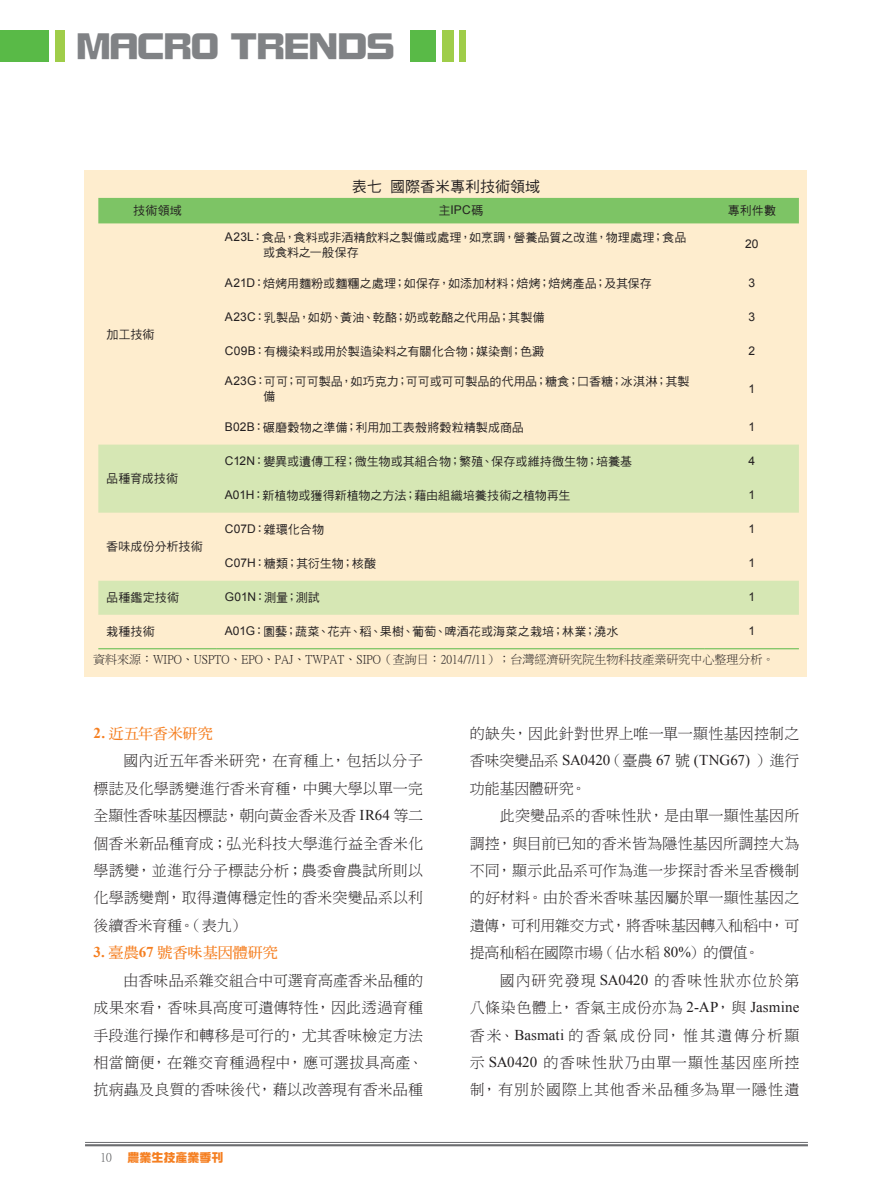
<style>
.page{position:relative;width:893px;height:1191px;background:#fff}
.page>*{position:absolute;margin:0;border:0;box-sizing:border-box;transform-origin:0 0}
.t1{font:36px "DF Zong Yi W9 WINP BF";color:#808285}
.t2{font:15px/27.5px "DF Ming W3 WIN BF";letter-spacing:.015em;color:#231f20;text-align:justify}
.t3{font:15px "DF Ming W3 WIN BF";letter-spacing:-.01em;color:#231f20}
.t4{font:15px "Times New Roman";letter-spacing:-.015em;color:#231f20}
.t5{font:15px "DF Ming W3 WIN BF";letter-spacing:.035em;color:#231f20}
.t6{font:15px "DF Ming W3 WIN BF";letter-spacing:.125em;color:#231f20}
.t7{font:15px "DF Ming W7 WIN BF";color:#f57f21}
.t8{font:15px "DF Ming W3 WIN BF";letter-spacing:-.02em;color:#231f20}
.t9{font:15px "DF Ming W3 WIN BF";letter-spacing:.075em;color:#231f20}
.t10{font:15px "DF Ming W3 WIN BF";letter-spacing:.085em;color:#231f20}
.t11{font:15px "DF Ming W3 WIN BF";letter-spacing:.065em;color:#231f20}
.t12{font:15px "DF Hei W5 WIN BF";color:#231f20}
.t13{font:12px/15px "DF Hei W5 WINP BF";letter-spacing:.005em;color:#231f20}
.t14{font:12px "P Ming Li U";color:#231f20}
.t15{font:12px "Arial";color:#231f20}
.t16{font:12px "DF Zong Yi W9 WINP BF";color:#f57f21}
.t17{font:12px "P Ming Li U";color:#57585a}
.s1{font-family:"DF Hei W5 WINP BF"}
.s2{font-family:"Arial"}
.s3{font-family:"Times New Roman";font-weight:700}
.s4{font-family:"Times New Roman"}
.s5{font-family:"DF Ming W3 WIN BF"}
</style>
<div class="page">
<hr style="left:85px;top:1142px;width:723px;height:1px;background:#6c6d70">
<hr style="left:85px;top:1144px;width:723px;height:2px;background:#6c6d70">
<div style="left:410px;top:30px;width:26px;height:32px;background:#59ba47"></div>
<div style="left:442px;top:30px;width:12px;height:32px;background:#9fcd49"></div>
<div style="left:459px;top:30px;width:7px;height:32px;background:#9fcd49"></div>
<div style="left:55px;top:30px;width:9px;height:32px;background:#9fcd49"></div>
<div style="left:0;top:30px;width:48px;height:32px;background:#59ba47"></div>
<div style="left:85px;top:170px;width:722px;height:506px;background:#feedce"></div>
<div style="left:98px;top:198px;width:701px;height:25px;background:#7dc465"></div>
<svg style="left:98px;top:444px;width:701px;height:171px;fill:#d6e7b4"></svg>
<hr style="left:98px;top:648px;width:119px;height:1px;background:#59ba47">
<hr style="left:217px;top:648px;width:488px;height:1px;background:#59ba47">
<hr style="left:705px;top:648px;width:94px;height:1px;background:#59ba47">
<h1 class="t1" style="left:77px;top:28px;width:319px">MACRO TRENDS</h1>
<p class="t12" style="left:352px;top:179px;width:190px">表七國際香米專利技術領域</p>
<p class="t13" style="left:133px;top:203px;width:50px">技術領域</p>
<p class="t15" style="left:439px;top:202px;width:46px"><span class="s1">主</span>IPC<span class="s1">碼</span></p>
<p class="t13" style="left:728px;top:203px;width:50px">專利件數</p>
<p class="t13" style="left:106px;top:326px;width:50px">加工技術</p>
<p class="t13" style="left:106px;top:471px;width:73px">品種育成技術</p>
<p class="t13" style="left:106px;top:539px;width:98px">香味成份分析技術</p>
<p class="t13" style="left:263px;top:230px;width:425px;text-indent:-38px"><span class="s2">A23L</span>：食品，食料或非酒精飲料之製備或處理，如烹調，營養品質之改進，物理處理；食品或食料之一般保存</p>
<p class="t15" style="left:745px;top:236px;width:15px">20</p>
<p class="t13" style="left:225px;top:275px;width:428px"><span class="s2">A21D</span>：焙烤用麵粉或麵糰之處理；如保存，如添加材料；焙烤；焙烤產品；及其保存</p>
<p class="t15" style="left:748px;top:274px;width:8px">3</p>
<p class="t13" style="left:225px;top:309px;width:321px"><span class="s2">A23C</span>：乳製品，如奶、黃油、乾酪；奶或乾酪之代用品；其製備</p>
<p class="t15" style="left:748px;top:308px;width:8px">3</p>
<p class="t13" style="left:225px;top:343px;width:321px"><span class="s2">C09B</span>：有機染料或用於製造染料之有關化合物；媒染劑；色澱</p>
<p class="t15" style="left:748px;top:342px;width:8px">2</p>
<p class="t13" style="left:263px;top:374px;width:428px;text-indent:-38px"><span class="s2">A23G</span>：可可；可可製品，如巧克力；可可或可可製品的代用品；糖食；口香糖；冰淇淋；其製備</p>
<p class="t15" style="left:748px;top:381px;width:8px">1</p>
<p class="t13" style="left:225px;top:420px;width:301px"><span class="s2">B02B</span>：碾磨穀物之準備；利用加工表殼將穀粒精製成商品</p>
<p class="t15" style="left:748px;top:419px;width:8px">1</p>
<p class="t13" style="left:225px;top:454px;width:409px"><span class="s2">C12N</span>：變異或遺傳工程；微生物或其組合物；繁殖、保存或維持微生物；培養基</p>
<p class="t15" style="left:748px;top:453px;width:8px">4</p>
<p class="t13" style="left:225px;top:488px;width:347px"><span class="s2">A01H</span>：新植物或獲得新植物之方法；藉由組織培養技術之植物再生</p>
<p class="t15" style="left:748px;top:487px;width:8px">1</p>
<p class="t13" style="left:225px;top:522px;width:101px"><span class="s2">C07D</span>：雜環化合物</p>
<p class="t15" style="left:748px;top:521px;width:8px">1</p>
<p class="t13" style="left:225px;top:556px;width:153px"><span class="s2">C07H</span>：糖類；其衍生物；核酸</p>
<p class="t15" style="left:748px;top:555px;width:8px">1</p>
<p class="t13" style="left:106px;top:590px;width:74px">品種鑑定技術</p>
<p class="t13" style="left:225px;top:590px;width:97px"><span class="s2">G01N</span>：測量；測試</p>
<p class="t15" style="left:748px;top:589px;width:8px">1</p>
<p class="t13" style="left:106px;top:624px;width:50px">栽種技術</p>
<p class="t13" style="left:225px;top:624px;width:395px"><span class="s2">A01G</span>：園藝；蔬菜、花卉、稻、果樹、葡萄、啤酒花或海菜之栽培；林業；澆水</p>
<p class="t15" style="left:748px;top:623px;width:8px">1</p>
<p class="t14" style="left:93px;top:653px;width:683px">資料來源：WIPO、USPTO、EPO、PAJ、TWPAT、SIPO（查詢日：2014/7/11）；台灣經濟研究院生物科技產業研究中心整理分析。</p>
<p class="t7" style="left:94px;top:726px;width:121px"><span class="s3">2.</span> 近五年香米研究</p>
<p class="t2" style="left:93px;top:747px;width:331px;text-indent:30px">國內近五年香米研究，在育種上，包括以分子標誌及化學誘變進行香米育種，中興大學以單一完全顯性香味基因標誌，朝向黃金香米及香 <span class="s4">IR64</span> 等二個香米新品種育成；弘光科技大學進行益全香米化學誘變，並進行分子標誌分析；農委會農試所則以化學誘變劑，取得遺傳穩定性的香米突變品系以利後續香米育種。（表九）</p>
<p class="t7" style="left:94px;top:945px;width:186px"><span class="s3">3.</span> 臺農<span class="s3">67</span> 號香味基因體研究</p>
<p class="t2" style="left:94px;top:966px;width:331px;text-indent:30px">由香味品系雜交組合中可選育高產香米品種的成果來看，香味具高度可遺傳特性，因此透過育種手段進行操作和轉移是可行的，尤其香味檢定方法相當簡便，在雜交育種過程中，應可選拔具高產、抗病蟲及良質的香味後代，藉以改善現有香米品種</p>
<p class="t17" style="left:100px;top:1151px;width:13px">10</p>
<p class="t16" style="left:128px;top:1151px;width:97px">農業生技產業季刊</p>
<p class="t2" style="left:470px;top:719px;width:331px">的缺失，因此針對世界上唯一單一顯性基因控制之</p>
<p class="t4" style="left:470px;top:750px;width:331px"><span class="s5">香味突變品系</span> SA0420<span class="s5">（臺農</span> 67 <span class="s5">號</span> (TNG67) <span class="s5">）進行</span></p>
<p class="t3" style="left:470px;top:780px;width:118px">功能基因體研究。</p>
<p class="t2" style="left:500px;top:802px;width:301px">此突變品系的香味性狀，是由單一顯性基因所</p>
<p class="t2" style="left:470px;top:829px;width:331px">調控，與目前已知的香米皆為隱性基因所調控大為</p>
<p class="t2" style="left:470px;top:856px;width:331px">不同，顯示此品系可作為進一步探討香米呈香機制</p>
<p class="t2" style="left:470px;top:884px;width:331px">的好材料。由於香米香味基因屬於單一顯性基因之</p>
<p class="t8" style="left:470px;top:918px;width:331px">遺傳，可利用雜交方式，將香味基因轉入秈稻中，可</p>
<p class="t3" style="left:470px;top:945px;width:291px">提高秈稻在國際市場（佔水稻 <span class="s4">80%</span>）的價值。</p>
<p class="t10" style="left:500px;top:972px;width:301px">國內研究發現 <span class="s4">SA0420</span> 的香味性狀亦位於第</p>
<p class="t5" style="left:470px;top:1000px;width:331px">八條染色體上，香氣主成份亦為 <span class="s4">2-AP</span>，與 <span class="s4">Jasmine</span></p>
<p class="t6" style="left:470px;top:1027px;width:331px">香米、<span class="s4">Basmati</span> 的香氣成份同，惟其遺傳分析顯</p>
<p class="t9" style="left:470px;top:1055px;width:331px">示 <span class="s4">SA0420</span> 的香味性狀乃由單一顯性基因座所控</p>
<p class="t11" style="left:470px;top:1082px;width:331px">制，有別於國際上其他香米品種多為單一隱性遺</p>
</div>
